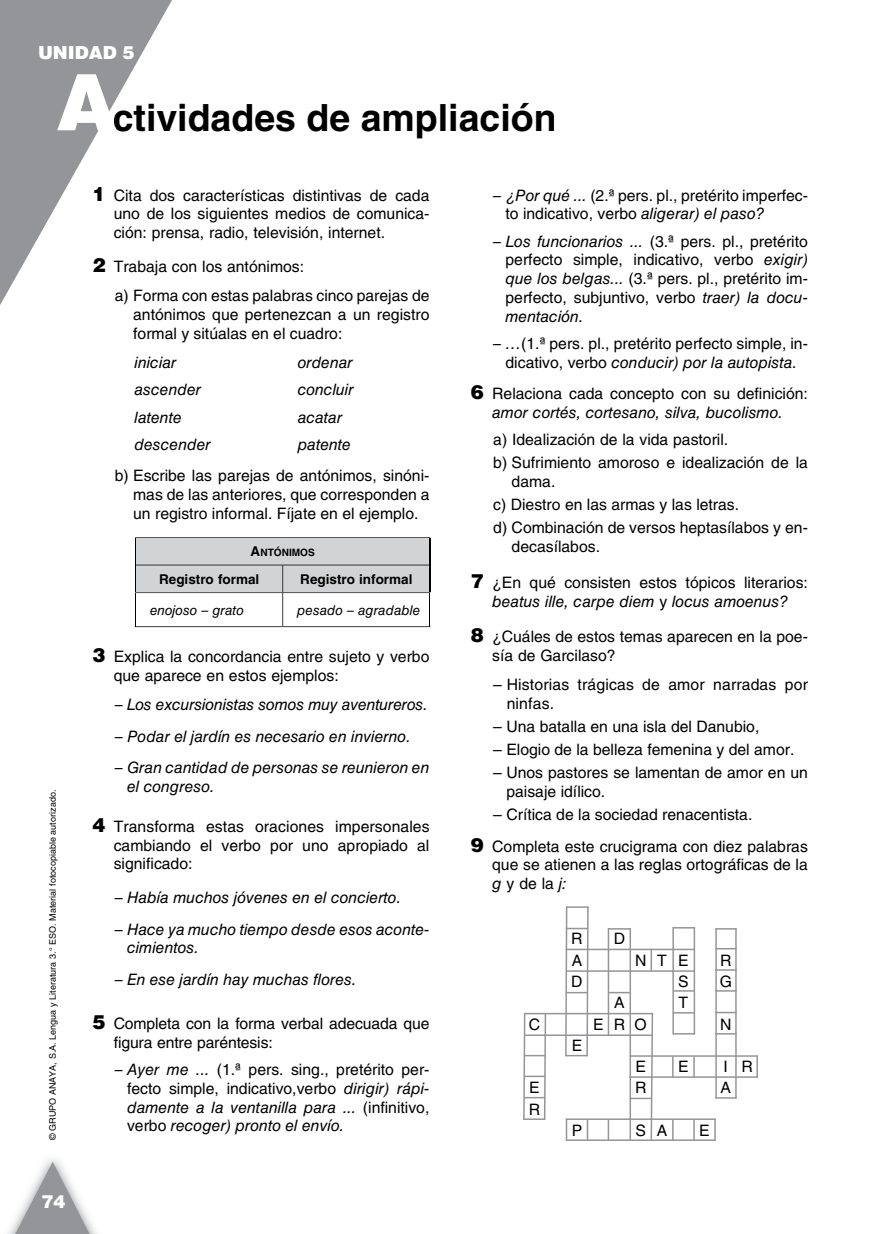
<style>
.page{position:relative;width:893px;height:1234px;background:#fff}
.page>*{position:absolute;margin:0;border:0;box-sizing:border-box;transform-origin:0 0}
.t1{font:900 77.7px "Helvetica LT Std";color:#fff}
.t2{font:700 37.5px "Helvetica LT Std";color:#000}
.t3{font:900 18px "Helvetica LT Std";letter-spacing:-.005em;color:#fff}
.t4{font:15.75px/18.8px "Helvetica LT Std";color:#000}
.t5{font:italic 15.75px/18.8px "Helvetica LT Std";color:#000}
.t6{font:700 13.5px "Helvetica LT Std";color:#000}
.t7{font:italic 13.5px "Helvetica LT Std";color:#000}
.t8{font:700 10.2px "Helvetica LT Std";color:#000}
.t9{font:9px "Helvetica LT Std";color:#000}
.s1{font-weight:900;font-size:19.5px}
.s2{font-size:13.5px}
.s3{font-style:italic}
</style>
<div class="page">
<svg style="left:0;top:0;width:172px;height:305px;fill:#939598"></svg>
<svg style="left:15px;top:1161px;width:75px;height:72px"></svg>
<svg style="left:114px;top:103px;width:2px;height:27px"></svg>
<div style="left:85px;top:189px;width:723px;height:951px;background:#fff"></div>
<svg style="left:135px;top:537px;width:296px;height:90px"></svg>
<hr style="left:608px;top:991px;width:22px;height:2px;background:#939598">
<hr style="left:608px;top:927px;width:23px;height:2px;background:#939598">
<hr style="left:673px;top:926px;width:21px;height:2px;background:#939598">
<hr style="left:673px;top:989px;width:21px;height:2px;background:#939598">
<hr style="left:673px;top:1011px;width:21px;height:2px;background:#939598">
<hr style="left:673px;top:1032px;width:22px;height:2px;background:#939598">
<hr style="left:715px;top:1032px;width:22px;height:2px;background:#939598">
<hr style="left:715px;top:1096px;width:22px;height:2px;background:#939598">
<hr style="left:715px;top:1011px;width:22px;height:2px;background:#939598">
<hr style="left:715px;top:989px;width:22px;height:2px;background:#939598">
<svg style="left:717px;top:969px;width:18px;height:1px"></svg>
<hr style="left:715px;top:947px;width:22px;height:2px;background:#939598">
<hr style="left:715px;top:927px;width:22px;height:2px;background:#939598">
<hr style="left:566px;top:970px;width:128px;height:1px;background:#939598">
<hr style="left:566px;top:948px;width:128px;height:1px;background:#939598">
<hr style="left:524px;top:1034px;width:128px;height:1px;background:#939598">
<hr style="left:630px;top:1054px;width:127px;height:2px;background:#939598">
<hr style="left:629px;top:1076px;width:129px;height:1px;background:#939598">
<hr style="left:566px;top:1118px;width:149px;height:1px;background:#939598">
<hr style="left:566px;top:1139px;width:149px;height:1px;background:#939598">
<hr style="left:524px;top:1012px;width:129px;height:2px;background:#939598">
<svg style="left:523px;top:1012px;width:24px;height:108px"></svg>
<hr style="left:650px;top:948px;width:2px;height:22px;background:#939598">
<svg style="left:564px;top:906px;width:25px;height:151px"></svg>
<svg style="left:630px;top:1012px;width:24px;height:129px"></svg>
<hr style="left:715px;top:927px;width:2px;height:171px;background:#939598">
<hr style="left:608px;top:927px;width:1px;height:108px;background:#939598">
<hr style="left:672px;top:926px;width:2px;height:108px;background:#939598">
<hr style="left:694px;top:926px;width:1px;height:108px;background:#939598">
<hr style="left:629px;top:927px;width:2px;height:213px;background:#939598">
<hr style="left:735px;top:927px;width:2px;height:171px;background:#939598">
<hr style="left:672px;top:1056px;width:2px;height:21px;background:#939598">
<hr style="left:693px;top:1056px;width:2px;height:21px;background:#939598">
<hr style="left:756px;top:1055px;width:2px;height:22px;background:#939598">
<svg style="left:566px;top:1118px;width:1px;height:21px"></svg>
<svg style="left:587px;top:1119px;width:1px;height:20px"></svg>
<svg style="left:608px;top:1119px;width:1px;height:20px"></svg>
<hr style="left:672px;top:1119px;width:2px;height:21px;background:#939598">
<hr style="left:693px;top:1119px;width:2px;height:21px;background:#939598">
<hr style="left:714px;top:1118px;width:2px;height:22px;background:#939598">
<p class="t3" style="left:38px;top:41px;width:98px">UNIDAD 5</p>
<h1 class="t1" style="left:56px;top:51px;width:62px">A</h1>
<h2 class="t2" style="left:113px;top:95px;width:445px">ctividades de ampliación</h2>
<p class="t9" style="left:47px;top:1140px;width:352px;rotate:-90deg">© GRUPO ANAYA, S.A. Lengua y Literatura 3.° ESO. Material fotocopiable autorizado.</p>
<p class="t3" style="left:42px;top:1189px;width:25px">74</p>
<p class="t4" style="left:114px;top:186px;width:317px;text-align:justify;text-indent:-21px"><span class="s1">1</span> Cita dos características distintivas de cada uno de los siguientes medios de comunica&shy;ción: prensa, radio, televisión, internet.</p>
<p class="t4" style="left:115px;top:251px;width:316px;line-height:29.4px;text-indent:-22px"><span class="s1">2</span> Trabaja con los antónimos:<br>a) Forma con estas palabras cinco parejas de</p>
<p class="t4" style="left:133px;top:305px;width:298px">antónimos que pertenezcan a un registro formal y sitúalas en el cuadro:</p>
<p class="t5" style="left:135px;top:353px;width:44px">iniciar</p>
<p class="t5" style="left:298px;top:353px;width:57px">ordenar</p>
<p class="t5" style="left:135px;top:380px;width:68px">ascender</p>
<p class="t5" style="left:298px;top:380px;width:58px">concluir</p>
<p class="t5" style="left:135px;top:407px;width:49px">latente</p>
<p class="t5" style="left:298px;top:407px;width:46px">acatar</p>
<p class="t5" style="left:135px;top:435px;width:78px">descender</p>
<p class="t5" style="left:298px;top:435px;width:55px">patente</p>
<p class="t4" style="left:133px;top:466px;width:298px;text-align:justify;text-indent:-18px">b) Escribe las parejas de antónimos, sinóni&shy;mas de las anteriores, que corresponden a un registro informal. Fíjate en el ejemplo.</p>
<p class="t8" style="left:251px;top:546px;width:66px"><span class="s2">A</span>NTÓNIMOS</p>
<p class="t6" style="left:159px;top:570px;width:102px">Registro formal</p>
<p class="t6" style="left:300px;top:570px;width:114px">Registro informal</p>
<p class="t7" style="left:150px;top:602px;width:95px">enojoso – grato</p>
<p class="t7" style="left:297px;top:602px;width:125px">pesado – agradable</p>
<p class="t4" style="left:114px;top:646px;width:317px;text-indent:-21px"><span class="s1">3</span> Explica la concordancia entre sujeto y verbo que aparece en estos ejemplos:</p>
<p class="t5" style="left:115px;top:695px;width:314px">– Los excursionistas somos muy aventureros.</p>
<p class="t5" style="left:115px;top:726px;width:297px">– Podar el jardín es necesario en invierno.</p>
<p class="t5" style="left:127px;top:758px;width:304px;text-indent:-12px">– Gran cantidad de personas se reunieron en el congreso.</p>
<p class="t4" style="left:114px;top:816px;width:317px;text-align:justify;text-indent:-21px"><span class="s1">4</span> Transforma estas oraciones impersonales cambiando el verbo por uno apropiado al significado:</p>
<p class="t5" style="left:115px;top:887px;width:288px">– Había muchos jóvenes en el concierto.</p>
<p class="t5" style="left:127px;top:919px;width:304px;text-indent:-12px">– Hace ya mucho tiempo desde esos aconte&shy;cimientos.</p>
<p class="t5" style="left:115px;top:969px;width:243px">– En ese jardín hay muchas flores.</p>
<p class="t4" style="left:114px;top:1013px;width:317px;text-indent:-21px"><span class="s1">5</span> Completa con la forma verbal adecuada que figura entre paréntesis:</p>
<p class="t4" style="left:127px;top:1059px;width:304px;text-align:justify;text-indent:-12px"><span class="s3">– Ayer me ...</span> (1.ª pers. sing., pretérito per&shy;fecto simple, indicativo,verbo <span class="s3">dirigir) rápi&shy;damente a la ventanilla para ...</span> (infinitivo, verbo <span class="s3">recoger) pronto el envío.</span></p>
<p class="t4" style="left:505px;top:186px;width:304px;text-indent:-12px"><span class="s3">– ¿Por qué ...</span> (2.ª pers. pl., pretérito imperfec&shy;to indicativo, verbo <span class="s3">aligerar) el paso?</span></p>
<p class="t4" style="left:505px;top:232px;width:304px;text-align:justify;text-indent:-12px"><span class="s3">– Los funcionarios ...</span> (3.ª pers. pl., pretérito perfecto simple, indicativo, verbo <span class="s3">exigir) que los belgas...</span> (3.ª pers. pl., pretérito im&shy;perfecto, subjuntivo, verbo <span class="s3">traer) la docu&shy;mentación.</span></p>
<p class="t4" style="left:493px;top:334px;width:316px;text-align:center"><span class="s3">– …</span>(1.ª pers. pl., pretérito perfecto simple, in&shy;dicativo, verbo <span class="s3">conducir) por la autopista.</span></p>
<p class="t4" style="left:471px;top:384px;width:339px;text-align:center"><span class="s1">6</span> Relaciona cada concepto con su definición: <span class="s3">amor cortés, cortesano, silva, bucolismo.</span></p>
<p class="t4" style="left:493px;top:428px;width:316px;line-height:23px">a) Idealización de la vida pastoril.<br>b) Sufrimiento amoroso e idealización de la</p>
<p class="t4" style="left:493px;top:470px;width:316px;line-height:23px;text-indent:18px">dama.<br>c) Diestro en las armas y las letras.<br>d) Combinación de versos heptasílabos y en-</p>
<p class="t4" style="left:512px;top:537px;width:90px">decasílabos.</p>
<p class="t4" style="left:471px;top:572px;width:338px;text-align:center"><span class="s1">7</span> ¿En qué consisten estos tópicos literarios: <span class="s3">beatus ille, carpe diem</span> y <span class="s3">locus amoenus?</span></p>
<p class="t4" style="left:492px;top:627px;width:317px;text-indent:-21px"><span class="s1">8</span> ¿Cuáles de estos temas aparecen en la poe&shy;sía de Garcilaso?</p>
<p class="t4" style="left:507px;top:675px;width:303px;text-indent:-13px">– Historias trágicas de amor narradas por ninfas.</p>
<p class="t4" style="left:493px;top:717px;width:268px">– Una batalla en una isla del Danubio,</p>
<p class="t4" style="left:493px;top:740px;width:303px">– Elogio de la belleza femenina y del amor.</p>
<p class="t4" style="left:506px;top:763px;width:303px;text-indent:-13px">– Unos pastores se lamentan de amor en un paisaje idílico.</p>
<p class="t4" style="left:471px;top:798px;width:338px;line-height:31.5px;text-indent:22px">– Crítica de la sociedad renacentista.<br><span class="s1">9</span> Completa este crucigrama con diez palabras</p>
<p class="t4" style="left:492px;top:855px;width:317px">que se atienen a las reglas ortográficas de la <span class="s3">g</span> y de la <span class="s3">j:</span></p>
<p class="t4" style="left:529px;top:1014px;width:13px">C</p>
<p class="t4" style="left:529px;top:1076px;width:13px;line-height:21.3px">E<br>R</p>
<p class="t4" style="left:571px;top:929px;width:13px">R</p>
<p class="t4" style="left:614px;top:929px;width:13px">D</p>
<p class="t4" style="left:572px;top:950px;width:12px">A</p>
<p class="t4" style="left:571px;top:971px;width:13px">D</p>
<p class="t4" style="left:614px;top:993px;width:12px">A</p>
<p class="t4" style="left:678px;top:949px;width:12px;line-height:21.3px;text-align:justify;text-indent:-43px">NTE S T</p>
<p class="t4" style="left:720px;top:950px;width:13px">R</p>
<p class="t4" style="left:720px;top:971px;width:14px">G</p>
<p class="t4" style="left:572px;top:1035px;width:12px">E</p>
<p class="t4" style="left:593px;top:1014px;width:34px">E R</p>
<p class="t4" style="left:635px;top:1014px;width:14px">O</p>
<p class="t4" style="left:635px;top:1056px;width:12px">E</p>
<p class="t4" style="left:678px;top:1056px;width:12px">E</p>
<p class="t4" style="left:721px;top:1055px;width:12px;line-height:21.3px">I<br>A</p>
<p class="t4" style="left:720px;top:1014px;width:13px">N</p>
<p class="t4" style="left:635px;top:1078px;width:13px">R</p>
<p class="t4" style="left:741px;top:1056px;width:13px">R</p>
<p class="t4" style="left:572px;top:1120px;width:12px">P</p>
<p class="t4" style="left:635px;top:1120px;width:33px">S A</p>
<p class="t4" style="left:699px;top:1120px;width:12px">E</p>
</div>
